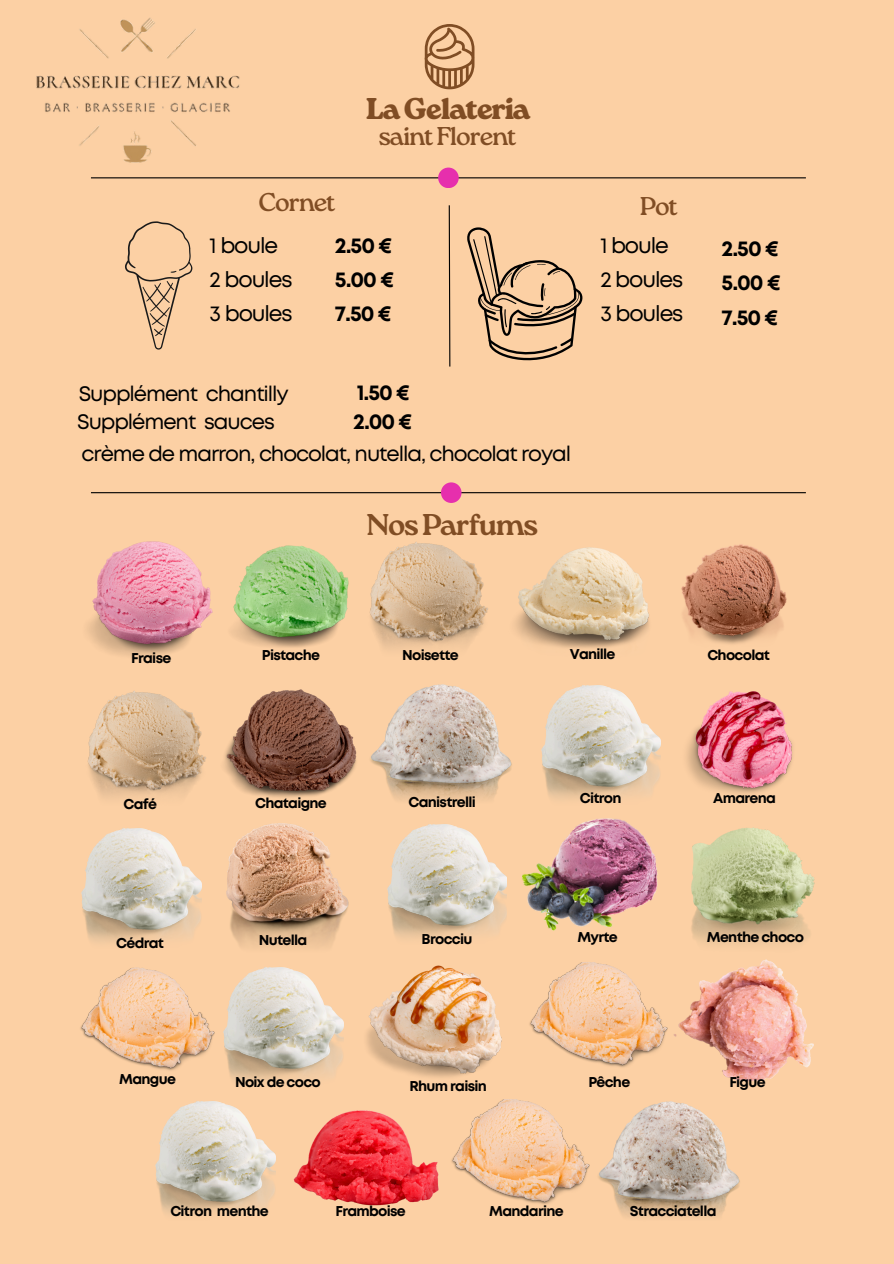
<style>
.page{position:relative;width:894px;height:1264px;background:#fff}
.page>*{position:absolute;margin:0;border:0;box-sizing:border-box;transform-origin:0 0}
.t1{font:800 30px "Roca One";letter-spacing:-.05em;color:#804d24}
.t2{font:700 30px "Roca One";letter-spacing:-.05em;color:#804d24}
.t3{font:25.65px "Roca One";letter-spacing:-.05em;color:#804d24}
.t4{font:21.75px/34.3px "Mont";letter-spacing:-.05em;color:#000}
.t5{font:700 21.75px/34.3px "Mont";letter-spacing:-.05em;color:#000;text-align:justify}
.t6{font:700 21.6px "Mont";color:#000}
.t7{font:21px/32.7px "Mont";letter-spacing:-.05em;color:#000}
.t8{font:700 14.25px "Mont";letter-spacing:-.05em;color:#000}
</style>
<div class="page">
<div style="left:0;top:0;width:893px;height:1263px;background:#fcd0a4"></div>
<svg style="left:424px;top:24px;width:50px;height:65px"></svg>
<hr style="left:91px;top:177px;width:714px;height:1px;background:#000">
<hr style="left:91px;top:492px;width:714px;height:1px;background:#000">
<svg style="left:448px;top:205px;width:3px;height:162px"></svg>
<div style="left:438px;top:167px;width:20px;height:21px;background:#e62fad;border-radius:50%"></div>
<div style="left:441px;top:482px;width:20px;height:21px;background:#e62fad;border-radius:50%"></div>
<svg style="left:125px;top:227px;width:67px;height:123px"></svg>
<img style="left:87px;top:541px;width:125px;height:115px">
<img style="left:232px;top:545px;width:99px;height:103px">
<img style="left:534px;top:547px;width:115px;height:101px">
<img style="left:681px;top:544px;width:106px;height:100px">
<img style="left:331px;top:542px;width:203px;height:107px">
<img style="left:87px;top:691px;width:119px;height:107px">
<img style="left:224px;top:689px;width:133px;height:109px">
<img style="left:370px;top:684px;width:142px;height:117px">
<img style="left:541px;top:685px;width:119px;height:114px">
<img style="left:82px;top:828px;width:119px;height:114px">
<img style="left:226px;top:823px;width:123px;height:124px">
<img style="left:686px;top:691px;width:107px;height:103px">
<img style="left:387px;top:824px;width:119px;height:114px">
<img style="left:224px;top:967px;width:113px;height:114px">
<img style="left:691px;top:827px;width:122px;height:100px">
<img style="left:521px;top:818px;width:136px;height:112px">
<img style="left:534px;top:962px;width:85px;height:105px">
<img style="left:337px;top:965px;width:197px;height:113px">
<img style="left:80px;top:967px;width:135px;height:104px">
<img style="left:619px;top:927px;width:195px;height:154px">
<img style="left:36px;top:18px;width:238px;height:209px">
<img style="left:156px;top:1101px;width:114px;height:113px">
<img style="left:270px;top:1110px;width:169px;height:96px">
<img style="left:451px;top:1099px;width:139px;height:106px">
<img style="left:598px;top:1101px;width:142px;height:117px">
<svg style="left:467px;top:227px;width:115px;height:134px"></svg>
<p class="t1" style="left:366px;top:91px;width:166px">LaGelateria</p>
<h1 class="t3" style="left:378px;top:121px;width:140px">saintFlorent</h1>
<h2 class="t3" style="left:258px;top:187px;width:79px">Cornet</h2>
<p class="t3" style="left:639px;top:191px;width:40px">Pot</p>
<h2 class="t4" style="left:209px;top:229px;width:85px">1 boule<br>2 boules<br>3 boules</h2>
<h2 class="t4" style="left:600px;top:229px;width:85px">1 boule<br>2 boules<br>3 boules</h2>
<p class="t5" style="left:335px;top:229px;width:61px">2.50 € 5.00 € 7.50 €</p>
<p class="t5" style="left:721px;top:233px;width:61px">2.50 € 5.00 € 7.50 €</p>
<h4 class="t7" style="left:79px;top:379px;width:211px">Supplément chantilly</h4>
<h3 class="t6" style="left:356px;top:384px;width:55px">1.50 €</h3>
<h4 class="t7" style="left:77px;top:406px;width:495px">Supplément sauces<br>crème de marron, chocolat, nutella, chocolat royal</h4>
<h3 class="t6" style="left:353px;top:413px;width:61px">2.00 €</h3>
<p class="t2" style="left:366px;top:507px;width:173px">NosParfums</p>
<p class="t8" style="left:131px;top:652px;width:42px">Fraise</p>
<h4 class="t8" style="left:262px;top:650px;width:60px">Pistache</h4>
<h3 class="t8" style="left:402px;top:650px;width:58px">Noisette</h3>
<h4 class="t8" style="left:569px;top:649px;width:47px">Vanille</h4>
<h3 class="t8" style="left:707px;top:650px;width:64px">Chocolat</h3>
<p class="t8" style="left:123px;top:798px;width:35px">Café</p>
<p class="t8" style="left:255px;top:797px;width:73px">Chataigne</p>
<p class="t8" style="left:408px;top:797px;width:69px">Canistrelli</p>
<h1 class="t8" style="left:579px;top:792px;width:43px">Citron</h1>
<p class="t8" style="left:713px;top:792px;width:64px">Amarena</p>
<p class="t8" style="left:116px;top:938px;width:49px">Cédrat</p>
<p class="t8" style="left:259px;top:934px;width:50px">Nutella</p>
<p class="t8" style="left:421px;top:933px;width:52px">Brocciu</p>
<p class="t8" style="left:577px;top:931px;width:42px">Myrte</p>
<p class="t8" style="left:706px;top:931px;width:99px">Menthe choco</p>
<p class="t8" style="left:119px;top:1073px;width:58px">Mangue</p>
<p class="t8" style="left:409px;top:1080px;width:79px">Rhum raisin</p>
<p class="t8" style="left:588px;top:1076px;width:43px">Pêche</p>
<p class="t8" style="left:729px;top:1076px;width:38px">Figue</p>
<p class="t8" style="left:235px;top:1076px;width:87px">Noix de coco</p>
<p class="t8" style="left:170px;top:1205px;width:100px">Citron menthe</p>
<p class="t8" style="left:335px;top:1205px;width:72px">Framboise</p>
<p class="t8" style="left:489px;top:1205px;width:76px">Mandarine</p>
<p class="t8" style="left:629px;top:1205px;width:88px">Stracciatella</p>
</div>
